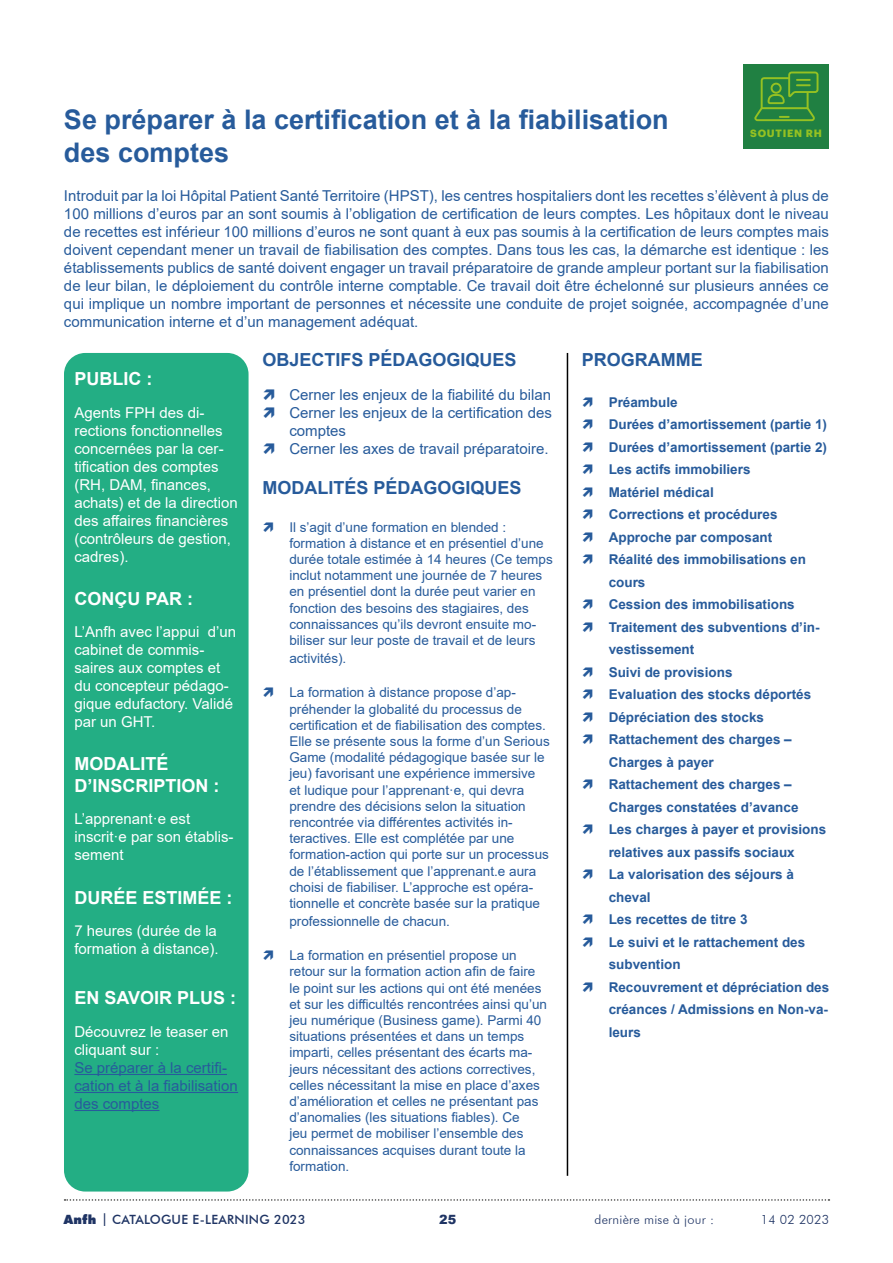
<style>
.page{position:relative;width:893px;height:1263px;background:#fff}
.page>*{position:absolute;margin:0;border:0;box-sizing:border-box;transform-origin:0 0}
.t1{font:700 27px/32.4px "Arial";color:#275b9b}
.t2{font:700 18px/21.6px "Arial";color:#fff}
.t3{font:700 18px "Arial";color:#275b9b}
.t4{font:15px/18px "Arial";color:#275b9b}
.t5{font:15px/18px "Arial";color:#fff}
.t6{font:13.5px/16.2px "Arial";color:#275b9b}
.t7{font:700 13.5px/22.5px "Arial";color:#275b9b}
.t8{font:500 12.75px "Futura BT";letter-spacing:.02em;color:#1f3464}
.t9{font:300 12.75px "Futura BT";letter-spacing:.02em;color:#1f3464}
.t10{font:900 12.75px "Arial";color:#1f3464}
.t11{font:700 10.35px "Graphik";letter-spacing:.07em;color:#95c122}
.s1{font-weight:900}
</style>
<div class="page">
<svg style="left:65px;top:1199px;width:764px;height:2px"></svg>
<div style="left:744px;top:64px;width:85px;height:85px;background:#208042"></div>
<svg style="left:754px;top:72px;width:64px;height:49px"></svg>
<div style="left:64px;top:353px;width:185px;height:838px;background:#23ae84;border-radius:21px"></div>
<hr style="left:74px;top:1074px;width:153px;height:1px;background:#275b9b">
<hr style="left:74px;top:1092px;width:164px;height:1px;background:#275b9b">
<hr style="left:74px;top:1110px;width:85px;height:1px;background:#275b9b">
<hr style="left:567px;top:353px;width:1px;height:823px;background:#000">
<h1 class="t1" style="left:64px;top:104px;width:606px">Se préparer à la certification et à la fiabilisation des comptes</h1>
<p class="t4" style="left:64px;top:187px;width:766px;text-align:justify">Introduit par la loi Hôpital Patient Santé Territoire (HPST), les centres hospitaliers dont les recettes s’élèvent à plus de 100 millions d’euros par an sont soumis à l’obligation de certification de leurs comptes. Les hôpitaux dont le niveau de recettes est inférieur 100 millions d’euros ne sont quant à eux pas soumis à la certification de leurs comptes mais doivent cependant mener un travail de fiabilisation des comptes. Dans tous les cas, la démarche est identique : les établissements publics de santé doivent engager un travail préparatoire de grande ampleur portant sur la fiabilisation de leur bilan, le déploiement du contrôle interne comptable. Ce travail doit être échelonné sur plusieurs années ce qui implique un nombre important de personnes et nécessite une conduite de projet soignée, accompagnée d’une communication interne et d’un management adéquat.</p>
<p class="t11" style="left:750px;top:125px;width:73px">SOUTIEN RH</p>
<h2 class="t2" style="left:74px;top:368px;width:79px">PUBLIC :</h2>
<p class="t5" style="left:74px;top:403px;width:165px">Agents FPH des di&shy;rections fonctionnelles concernées par la cer&shy;tification des comptes (RH, DAM, finances, achats) et de la direction des affaires financières (contrôleurs de gestion, cadres).</p>
<h2 class="t2" style="left:74px;top:588px;width:120px">CONÇU PAR :</h2>
<p class="t5" style="left:74px;top:623px;width:163px">L’Anfh avec l’appui d’un cabinet de commis&shy;saires aux comptes et du concepteur pédago&shy;gique edufactory. Validé par un GHT.</p>
<h2 class="t2" style="left:74px;top:753px;width:147px">MODALITÉ<br>D’INSCRIPTION :</h2>
<p class="t5" style="left:74px;top:810px;width:161px">L’apprenant·e est inscrit·e par son établis&shy;sement</p>
<h2 class="t2" style="left:74px;top:887px;width:160px">DURÉE ESTIMÉE :</h2>
<p class="t5" style="left:74px;top:922px;width:146px">7 heures (durée de la formation à distance).</p>
<h2 class="t2" style="left:74px;top:987px;width:163px">EN SAVOIR PLUS :</h2>
<p class="t5" style="left:74px;top:1022px;width:156px">Découvrez le teaser en cliquant sur :</p>
<p class="t4" style="left:74px;top:1058px;width:165px">Se préparer à la certifi&shy;cation et à la fiabilisation des comptes</p>
<h2 class="t3" style="left:262px;top:347px;width:256px">OBJECTIFS PÉDAGOGIQUES</h2>
<p class="t4" style="left:289px;top:386px;width:264px">Cerner les enjeux de la fiabilité du bilan Cerner les enjeux de la certification des comptes<br>Cerner les axes de travail préparatoire.</p>
<h2 class="t3" style="left:262px;top:475px;width:261px">MODALITÉS PÉDAGOGIQUES</h2>
<p class="t6" style="left:289px;top:519px;width:265px">Il s’agit d’une formation en blended : formation à distance et en présentiel d’une durée totale estimée à 14 heures (Ce temps inclut notamment une journée de 7 heures en présentiel dont la durée peut varier en fonction des besoins des stagiaires, des connaissances qu’ils devront ensuite mo&shy;biliser sur leur poste de travail et de leurs</p>
<p class="t6" style="left:289px;top:650px;width:59px">activités).</p>
<p class="t6" style="left:289px;top:684px;width:262px">La formation à distance propose d’ap&shy;préhender la globalité du processus de certification et de fiabilisation des comptes.<br>Elle se présente sous la forme d’un Serious Game (modalité pédagogique basée sur le jeu) favorisant une expérience immersive et ludique pour l’apprenant·e, qui devra prendre des décisions selon la situation rencontrée via différentes activités in&shy;teractives. Elle est complétée par une formation-action qui porte sur un processus de l’établissement que l’apprenant.e aura choisi de fiabiliser. L’approche est opéra&shy;tionnelle et concrète basée sur la pratique</p>
<p class="t6" style="left:289px;top:913px;width:162px">professionnelle de chacun.</p>
<p class="t6" style="left:289px;top:947px;width:259px">La formation en présentiel propose un retour sur la formation action afin de faire le point sur les actions qui ont été menées et sur les difficultés rencontrées ainsi qu’un jeu numérique (Business game). Parmi 40 situations présentées et dans un temps imparti, celles présentant des écarts ma&shy;jeurs nécessitant des actions correctives, celles nécessitant la mise en place d’axes d’amélioration et celles ne présentant pas d’anomalies (les situations fiables). Ce<br>jeu permet de mobiliser l’ensemble des connaissances acquises durant toute la formation.</p>
<h2 class="t3" style="left:582px;top:347px;width:122px">PROGRAMME</h2>
<p class="t7" style="left:609px;top:391px;width:222px">Préambule<br>Durées d’amortissement (partie 1)<br>Durées d’amortissement (partie 2)<br>Les actifs immobiliers<br>Matériel médical<br>Corrections et procédures<br>Approche par composant<br>Réalité des immobilisations en cours<br>Cession des immobilisations<br>Traitement des subventions d’in&shy;vestissement<br>Suivi de provisions<br>Evaluation des stocks déportés<br>Dépréciation des stocks<br>Rattachement des charges –<br>Charges à payer<br>Rattachement des charges –<br>Charges constatées d’avance<br>Les charges à payer et provisions relatives aux passifs sociaux<br>La valorisation des séjours à cheval<br>Les recettes de titre 3<br>Le suivi et le rattachement des subvention<br>Recouvrement et dépréciation des créances / Admissions en Non-va&shy;leurs</p>
<p class="t8" style="left:64px;top:1212px;width:243px"><span class="s1">Anfh</span> | CATALOGUE E-LEARNING 2023</p>
<p class="t10" style="left:439px;top:1210px;width:19px">25</p>
<p class="t9" style="left:595px;top:1212px;width:121px">dernière mise à jour :</p>
<p class="t9" style="left:761px;top:1212px;width:70px">14 02 2023</p>
</div>
